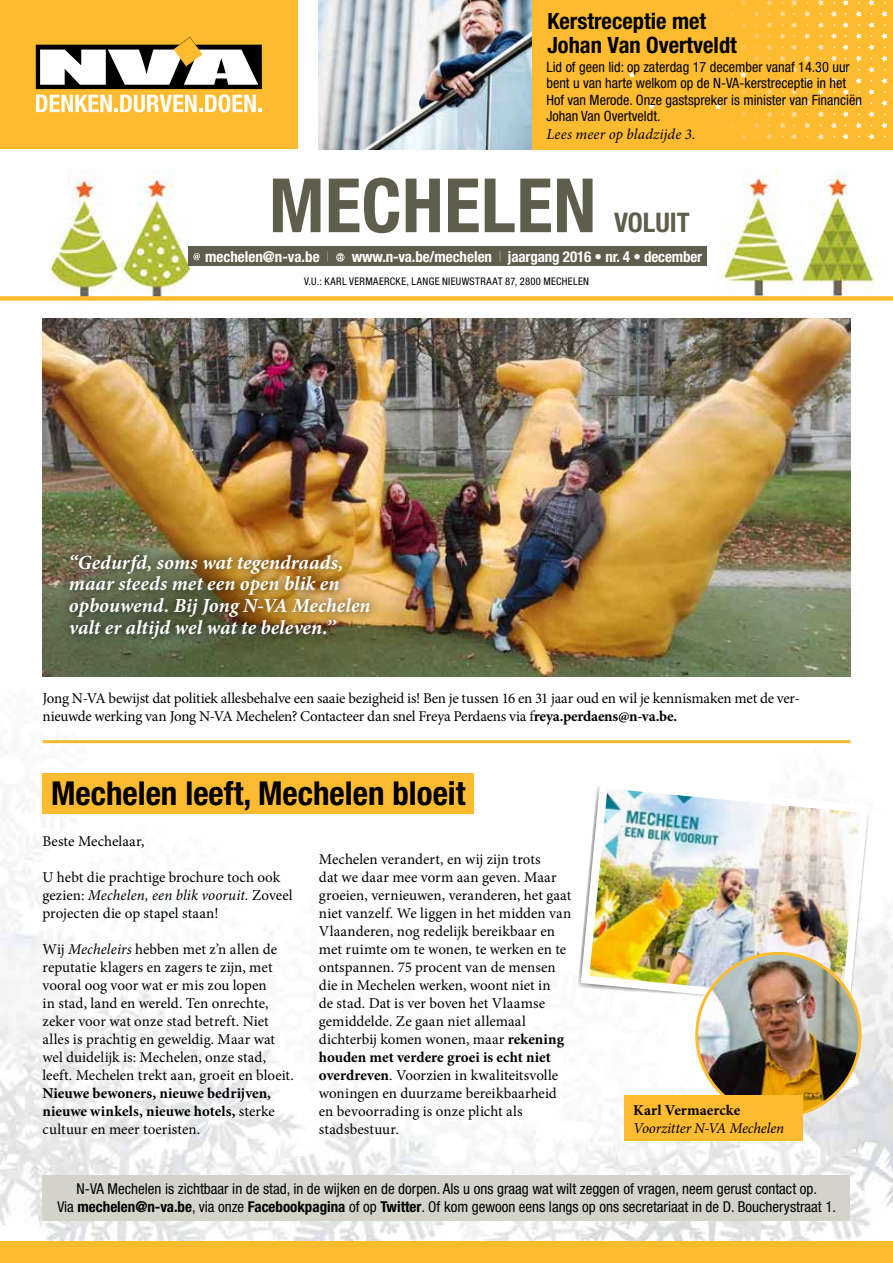
<style>
.page{position:relative;width:893px;height:1263px;background:#fff}
.page>*{position:absolute;margin:0;border:0;box-sizing:border-box;transform-origin:0 0}
.t1{font:700 condensed 75px "Helvetica Neue LT Std";letter-spacing:.01em;color:#5f5e4d}
.t2{font:700 condensed 33px "Helvetica Neue LT Std";color:#000}
.t3{font:700 condensed 27px "Helvetica Neue LT Std";color:#5f5e4d}
.t4{font:700 condensed 22.5px/24px "Helvetica Neue LT Std";color:#000}
.t5{font:italic 700 20.1px/21.6px "Minion Pro";color:#fff}
.t6{font:15px/18px "Minion Pro";color:#000}
.t7{font:condensed 15px/18px "Helvetica Neue LT Std";color:#000;text-align:center}
.t8{font:15px/18px "Minion Pro";letter-spacing:-.02em;color:#000}
.t9{font:700 15px/18px "Minion Pro";color:#000}
.t10{font:700 condensed 15px "Helvetica Neue LT Std";letter-spacing:-.01em;color:#fff}
.t11{font:italic 15px "Minion Pro";letter-spacing:-.005em;color:#000}
.t12{font:condensed 14.25px/16.5px "Helvetica Neue LT Std";color:#000}
.t13{font:condensed 10.5px "Helvetica Neue LT Std";letter-spacing:.03em;color:#000}
.s1{font-weight:200}
.s2{font-weight:700}
.s3{font-style:italic}
.s4{font-weight:400}
</style>
<div class="page">
<img style="left:0;top:0;width:893px;height:1242px">
<div style="left:0;top:0;width:298px;height:149px;background:#fdbb30"></div>
<svg style="left:36px;top:37px;width:226px;height:75px"></svg>
<div style="left:0;top:1242px;width:893px;height:21px;background:#fdbb30"></div>
<div style="left:188px;top:247px;width:518px;height:19px;background:#5f5e4d"></div>
<svg style="left:193px;top:253px;width:7px;height:7px"></svg>
<svg style="left:336px;top:253px;width:8px;height:9px"></svg>
<div style="left:0;top:296px;width:893px;height:5px;background:#fdbb30"></div>
<hr style="left:43px;top:740px;width:807px;height:3px;background:#fdbb30">
<div style="left:34px;top:765px;width:448px;height:57px;background:#fff"></div>
<div style="left:43px;top:773px;width:431px;height:40px;background:#fdbb30"></div>
<div style="left:43px;top:1175px;width:807px;height:45px;background:#d4d3c9"></div>
<img style="left:43px;top:319px;width:807px;height:357px">
<div style="left:43px;top:692px;width:807px;height:29px;background:#fff"></div>
<img style="left:576px;top:775px;width:297px;height:238px">
<img style="left:697px;top:953px;width:163px;height:164px;border-radius:82px">
<div style="left:625px;top:1095px;width:178px;height:46px;background:#fdbb30"></div>
<div style="left:531px;top:0;width:362px;height:150px;background:#fdbb30"></div>
<svg style="left:753px;top:122px;width:6px;height:7px"></svg>
<svg style="left:753px;top:100px;width:6px;height:6px"></svg>
<svg style="left:753px;top:78px;width:6px;height:6px"></svg>
<svg style="left:753px;top:55px;width:6px;height:7px"></svg>
<svg style="left:753px;top:33px;width:6px;height:6px"></svg>
<svg style="left:753px;top:11px;width:6px;height:6px"></svg>
<svg style="left:766px;top:133px;width:6px;height:7px"></svg>
<svg style="left:766px;top:111px;width:6px;height:7px"></svg>
<svg style="left:766px;top:89px;width:6px;height:6px"></svg>
<svg style="left:766px;top:66px;width:6px;height:7px"></svg>
<svg style="left:766px;top:44px;width:6px;height:7px"></svg>
<svg style="left:766px;top:22px;width:6px;height:6px"></svg>
<svg style="left:779px;top:122px;width:6px;height:7px"></svg>
<svg style="left:779px;top:100px;width:6px;height:6px"></svg>
<svg style="left:779px;top:78px;width:6px;height:6px"></svg>
<svg style="left:779px;top:55px;width:6px;height:7px"></svg>
<svg style="left:779px;top:33px;width:6px;height:7px"></svg>
<svg style="left:766px;top:0;width:6px;height:6px"></svg>
<svg style="left:779px;top:11px;width:6px;height:6px"></svg>
<svg style="left:791px;top:133px;width:6px;height:7px"></svg>
<svg style="left:791px;top:111px;width:6px;height:7px"></svg>
<svg style="left:791px;top:89px;width:6px;height:6px"></svg>
<svg style="left:791px;top:66px;width:6px;height:7px"></svg>
<svg style="left:791px;top:44px;width:6px;height:7px"></svg>
<svg style="left:791px;top:22px;width:6px;height:6px"></svg>
<svg style="left:804px;top:122px;width:6px;height:7px"></svg>
<svg style="left:804px;top:100px;width:6px;height:6px"></svg>
<svg style="left:804px;top:78px;width:6px;height:6px"></svg>
<svg style="left:804px;top:55px;width:6px;height:7px"></svg>
<svg style="left:804px;top:33px;width:6px;height:7px"></svg>
<svg style="left:791px;top:0;width:6px;height:6px"></svg>
<svg style="left:804px;top:11px;width:6px;height:6px"></svg>
<svg style="left:817px;top:133px;width:7px;height:7px"></svg>
<svg style="left:817px;top:111px;width:7px;height:7px"></svg>
<svg style="left:817px;top:89px;width:7px;height:6px"></svg>
<svg style="left:817px;top:66px;width:7px;height:7px"></svg>
<svg style="left:817px;top:44px;width:7px;height:7px"></svg>
<svg style="left:817px;top:22px;width:7px;height:6px"></svg>
<svg style="left:817px;top:0;width:7px;height:6px"></svg>
<svg style="left:855px;top:122px;width:6px;height:7px"></svg>
<svg style="left:855px;top:100px;width:6px;height:6px"></svg>
<svg style="left:855px;top:78px;width:6px;height:6px"></svg>
<svg style="left:855px;top:55px;width:6px;height:7px"></svg>
<svg style="left:855px;top:33px;width:6px;height:7px"></svg>
<svg style="left:830px;top:0;width:18px;height:140px"></svg>
<svg style="left:855px;top:11px;width:6px;height:6px"></svg>
<svg style="left:868px;top:133px;width:6px;height:7px"></svg>
<svg style="left:868px;top:111px;width:6px;height:7px"></svg>
<svg style="left:868px;top:89px;width:6px;height:6px"></svg>
<svg style="left:868px;top:66px;width:6px;height:7px"></svg>
<svg style="left:868px;top:44px;width:6px;height:7px"></svg>
<svg style="left:868px;top:22px;width:6px;height:6px"></svg>
<svg style="left:881px;top:122px;width:6px;height:7px"></svg>
<svg style="left:881px;top:100px;width:6px;height:6px"></svg>
<svg style="left:881px;top:78px;width:6px;height:6px"></svg>
<svg style="left:881px;top:55px;width:6px;height:7px"></svg>
<svg style="left:881px;top:33px;width:6px;height:7px"></svg>
<svg style="left:868px;top:0;width:6px;height:6px"></svg>
<svg style="left:881px;top:11px;width:6px;height:6px"></svg>
<svg style="left:729px;top:0;width:18px;height:140px"></svg>
<svg style="left:628px;top:71px;width:27px;height:39px"></svg>
<svg style="left:715px;top:103px;width:7px;height:7px"></svg>
<div style="left:60px;top:545px;width:319px;height:102px;background:#000;opacity:.75"></div>
<img style="left:319px;top:0;width:212px;height:150px">
<h3 class="t4" style="left:547px;top:9px;width:191px">Kerstreceptie met<br>Johan Van Overtveldt</h3>
<p class="t12" style="left:546px;top:58px;width:317px">Lid of geen lid: op zaterdag 17 december vanaf 14.30 uur bent u van harte welkom op de N-VA-kerstreceptie in het Hof van Merode. Onze gastspreker is minister van Financiën Johan Van Overtveldt.</p>
<p class="t11" style="left:546px;top:124px;width:151px">Lees meer op bladzijde 3.</p>
<h1 class="t1" style="left:269px;top:160px;width:329px">MECHELEN</h1>
<h3 class="t3" style="left:614px;top:206px;width:77px">VOLUIT</h3>
<p class="t10" style="left:205px;top:247px;width:125px">mechelen@n-va.be <span class="s1">I</span></p>
<p class="t10" style="left:352px;top:247px;width:352px">www.n-va.be/mechelen <span class="s1">I</span> jaargang 2016 • nr. 4 • december</p>
<p class="t13" style="left:304px;top:275px;width:286px">V.U.: KARL VERMAERCKE, LANGE NIEUWSTRAAT 87, 2800 MECHELEN</p>
<h3 class="t5" style="left:69px;top:551px;width:303px">“Gedurfd, soms wat tegendraads, maar steeds met een open blik en opbouwend. Bij Jong N-VA Mechelen valt er altijd wel wat te beleven.”</h3>
<p class="t8" style="left:43px;top:689px;width:759px">Jong N-VA bewijst dat politiek allesbehalve een saaie bezigheid is! Ben je tussen 16 en 31 jaar oud en wil je kennismaken met de ver&shy;nieuwde werking van Jong N-VA Mechelen? Contacteer dan snel Freya Perdaens via f<span class="s2">reya.perdaens@n-va.be.</span></p>
<h2 class="t2" style="left:51px;top:773px;width:416px">Mechelen leeft, Mechelen bloeit</h2>
<p class="t6" style="left:43px;top:832px;width:103px">Beste Mechelaar,</p>
<p class="t6" style="left:43px;top:868px;width:252px">U hebt die prachtige brochure toch ook gezien: <span class="s3">Mechelen, een blik vooruit.</span> Zoveel projecten die op stapel staan!</p>
<p class="t6" style="left:43px;top:940px;width:253px">Wij <span class="s3">Mecheleirs</span> hebben met z’n allen de reputatie klagers en zagers te zijn, met vooral oog voor wat er mis zou lopen<br>in stad, land en wereld. Ten onrechte, zeker voor wat onze stad betreft. Niet alles is prachtig en geweldig. Maar wat wel duidelijk is: Mechelen, onze stad, leeft. Mechelen trekt aan, groeit en bloeit.</p>
<p class="t9" style="left:43px;top:1084px;width:234px">Nieuwe bewoners, nieuwe bedrijven, nieuwe winkels, nieuwe hotels, <span class="s4">sterke cultuur en meer toeristen.</span></p>
<p class="t6" style="left:319px;top:850px;width:254px">Mechelen verandert, en wij zijn trots<br>dat we daar mee vorm aan geven. Maar groeien, vernieuwen, veranderen, het gaat niet vanzelf. We liggen in het midden van Vlaanderen, nog redelijk bereikbaar en met ruimte om te wonen, te werken en te ontspannen. 75 procent van de mensen die in Mechelen werken, woont niet in<br>de stad. Dat is ver boven het Vlaamse gemiddelde. Ze gaan niet allemaal dichterbij komen wonen, maar <span class="s2">rekening houden met verdere groei is echt niet overdreven</span>. Voorzien in kwaliteitsvolle woningen en duurzame bereikbaarheid en bevoorrading is onze plicht als stadsbestuur.</p>
<p class="t9" style="left:633px;top:1101px;width:109px">Karl Vermaercke</p>
<p class="t11" style="left:633px;top:1117px;width:153px">Voorzitter N-VA Mechelen</p>
<p class="t7" style="left:57px;top:1179px;width:780px">N-VA Mechelen is zichtbaar in de stad, in de wijken en de dorpen. Als u ons graag wat wilt zeggen of vragen, neem gerust contact op.<br>Via <span class="s2">mechelen@n-va.be</span>, via onze <span class="s2">Facebookpagina</span> of op <span class="s2">Twitter</span>. Of kom gewoon eens langs op ons secretariaat in de D. Boucherystraat 1.</p>
</div>
